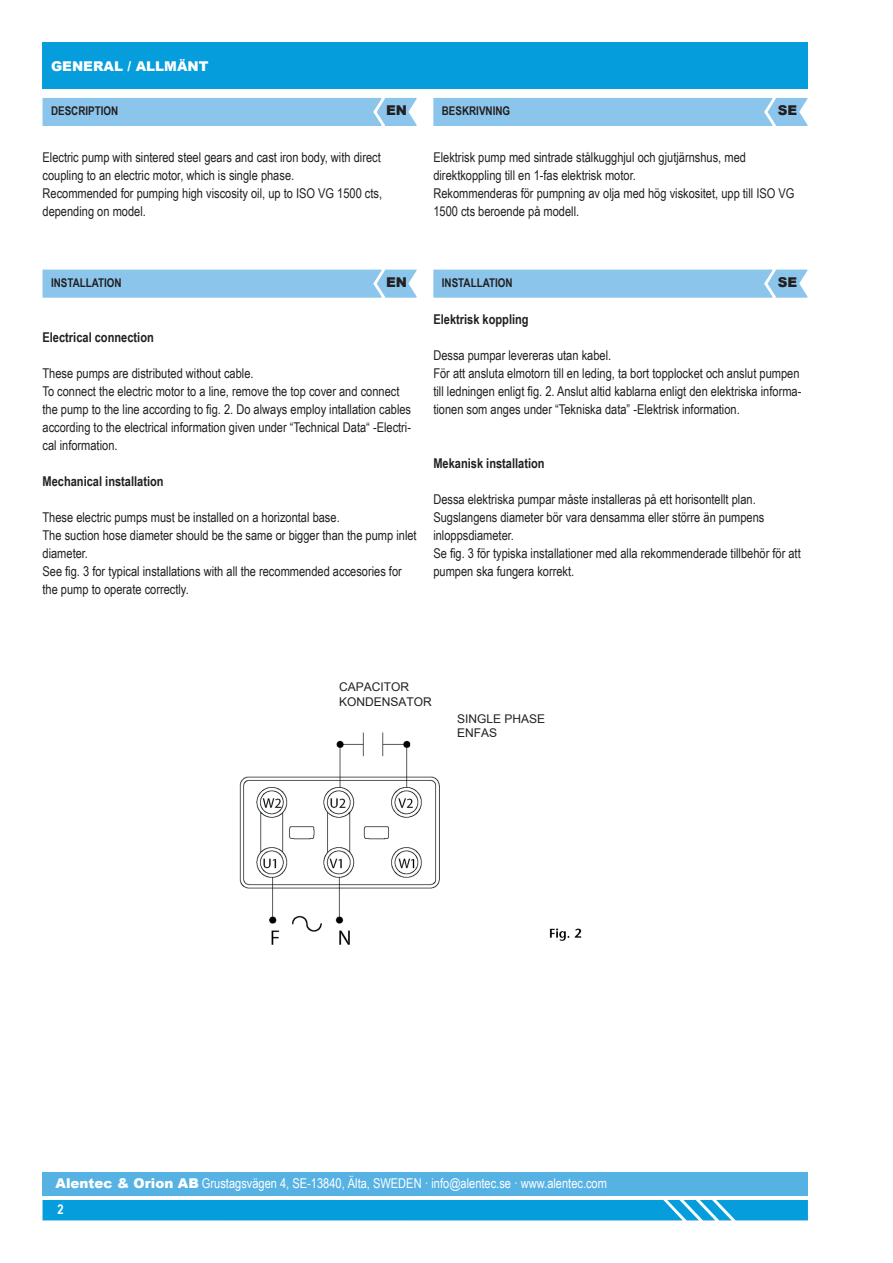
<style>
.page{position:relative;width:893px;height:1263px;background:#fff}
.page>*{position:absolute;margin:0;border:0;box-sizing:border-box;transform-origin:0 0}
.item_list{font:13.5px/18px "Arial Narrow";color:#231f20}
.t1{font:13.5px/26.4px "Arial Narrow";color:#fff}
.item_list-2{font:700 13.5px "Arial Narrow";color:#231f20}
.t2{font:900 13.5px "Arial";color:#fff}
.t3{font:900 13.5px "Arial";color:#231f20}
.subtítulos_apartados{font:700 12px "Arial Narrow";color:#231f20}
.t4{font:12px/14.4px "Arial";color:#231f20}
.s1{font-family:"Arial";font-weight:900}
.s2{font-weight:700}
</style>
<div class="page">
<div style="left:43px;top:1200px;width:765px;height:20px;background:#069ddc"></div>
<div style="left:43px;top:1172px;width:765px;height:24px;background:#57b2e4"></div>
<div style="left:43px;top:43px;width:765px;height:46px;background:#069ddc"></div>
<div style="left:433px;top:98px;width:375px;height:28px;background:#8bc5eb"></div>
<div style="left:43px;top:270px;width:374px;height:28px;background:#8bc5eb"></div>
<div style="left:433px;top:270px;width:375px;height:28px;background:#8bc5eb"></div>
<div style="left:43px;top:98px;width:374px;height:28px;background:#8bc5eb"></div>
<img style="left:239px;top:732px;width:343px;height:213px">
<div style="left:457px;top:714px;width:109px;height:53px;background:#fff"></div>
<p class="t2" style="left:51px;top:56px;width:159px">GENERAL / ALLMÄNT</p>
<p class="subtítulos_apartados" style="left:51px;top:102px;width:69px">DESCRIPTION</p>
<p class="t3" style="left:386px;top:101px;width:22px">EN</p>
<p class="item_list" style="left:43px;top:148px;width:341px">Electric pump with sintered steel gears and cast iron body, with direct coupling to an electric motor, which is single phase.<br>Recommended for pumping high viscosity oil, up to ISO VG 1500 cts, depending on model.</p>
<p class="subtítulos_apartados" style="left:442px;top:102px;width:70px">BESKRIVNING</p>
<p class="t3" style="left:778px;top:101px;width:21px">SE</p>
<p class="item_list" style="left:433px;top:148px;width:363px">Elektrisk pump med sintrade stålkugghjul och gjutjärnshus, med direktkoppling till en 1-fas elektrisk motor.<br>Rekommenderas för pumpning av olja med hög viskositet, upp till ISO VG 1500 cts beroende på modell.</p>
<p class="subtítulos_apartados" style="left:51px;top:273px;width:72px">INSTALLATION</p>
<p class="t3" style="left:386px;top:272px;width:22px">EN</p>
<p class="subtítulos_apartados" style="left:442px;top:273px;width:72px">INSTALLATION</p>
<p class="t3" style="left:778px;top:272px;width:21px">SE</p>
<p class="item_list-2" style="left:43px;top:327px;width:113px">Electrical connection</p>
<p class="item_list" style="left:43px;top:364px;width:370px">These pumps are distributed without cable.<br>To connect the electric motor to a line, remove the top cover and connect the pump to the line according to fig. 2. Do always employ intallation cables according to the electrical information given under “Technical Data“ -Electri&shy;cal information.</p>
<p class="item_list-2" style="left:43px;top:471px;width:123px">Mechanical installation</p>
<p class="item_list" style="left:43px;top:508px;width:376px">These electric pumps must be installed on a horizontal base.<br>The suction hose diameter should be the same or bigger than the pump inlet diameter.<br>See fig. 3 for typical installations with all the recommended accesories for the pump to operate correctly.</p>
<p class="item_list-2" style="left:433px;top:309px;width:97px">Elektrisk koppling</p>
<p class="item_list" style="left:433px;top:346px;width:370px">Dessa pumpar levereras utan kabel.<br>För att ansluta elmotorn till en leding, ta bort topplocket och anslut pumpen till ledningen enligt fig. 2. Anslut altid kablarna enligt den elektriska informa&shy;tionen som anges under “Tekniska data” -Elektrisk information.</p>
<p class="item_list-2" style="left:433px;top:453px;width:113px">Mekanisk installation</p>
<p class="item_list" style="left:433px;top:490px;width:369px">Dessa elektriska pumpar måste installeras på ett horisontellt plan.<br>Sugslangens diameter bör vara densamma eller större än pumpens inloppsdiameter.<br>Se fig. 3 för typiska installationer med alla rekommenderade tillbehör för att pumpen ska fungera korrekt.</p>
<p class="t4" style="left:339px;top:680px;width:94px">CAPACITOR<br>KONDENSATOR</p>
<p class="t4" style="left:457px;top:712px;width:90px">SINGLE PHASE<br>ENFAS</p>
<p class="t1" style="left:56px;top:1169px;width:553px"><span class="s1">Alentec &amp; Orion AB</span> Grustagsvägen 4, SE-13840, Älta, SWEDEN · info@alentec.se · www.alentec.com<br><span class="s2">2</span></p>
</div>
